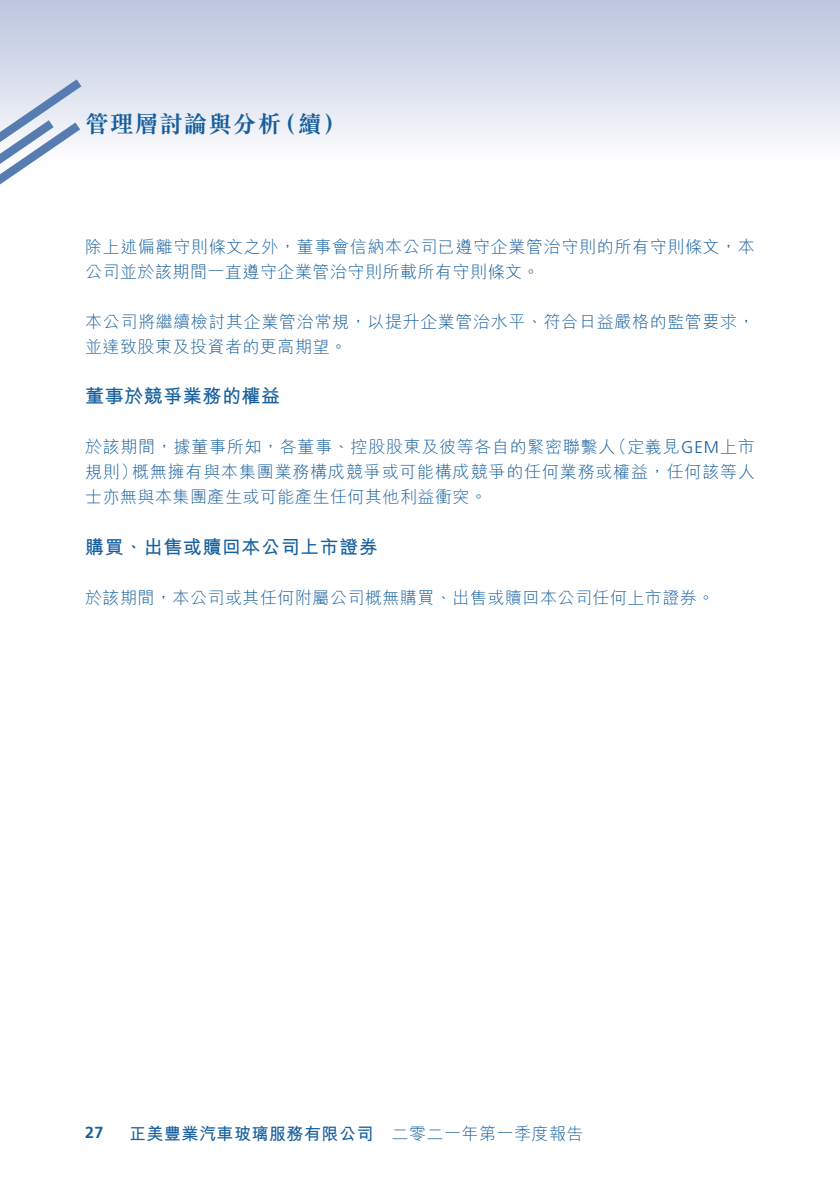
<style>
.page{position:relative;width:840px;height:1191px;background:#fff}
.page>*{position:absolute;margin:0;border:0;box-sizing:border-box;transform-origin:0 0}
.t1{font:700 24px "M Sung HK";letter-spacing:.025em;color:#175f9d}
.t2{font:700 19px "M Hei HK";letter-spacing:.03em;color:#175f9d}
.t3{font:300 17px/25px "M Hei HK";letter-spacing:.035em;color:#175f9d}
.t4{font:700 17px "M Hei HK";letter-spacing:.03em;color:#175f9d}
.t5{font:700 16px "Frutiger LT Std";color:#175f9d}
.s1{font-family:"Frutiger LT Std"}
.s2{font-weight:300}
</style>
<div class="page">
<div style="left:0;top:0;width:839px;height:170px;background:linear-gradient(to bottom,#bbc5de,#fff)"></div>
<svg style="left:0;top:79px;width:81px;height:106px"></svg>
<h1 class="t1" style="left:85px;top:108px;width:198px">管理層討論與分析</h1>
<h1 class="t1" style="left:273px;top:108px;width:75px">（續(</h1>
<p class="t3" style="left:85px;top:234px;width:671px">除上述偏離守則條文之外，董事會信納本公司已遵守企業管治守則的所有守則條文，本公司並於該期間一直遵守企業管治守則所載所有守則條文。</p>
<p class="t3" style="left:85px;top:309px;width:671px">本公司將繼續檢討其企業管治常規，以提升企業管治水平、符合日益嚴格的監管要求，並達致股東及投資者的更高期望。</p>
<p class="t2" style="left:85px;top:383px;width:196px">董事於競爭業務的權益</p>
<p class="t3" style="left:609px;top:434px;width:146px">（定義見<span class="s1">GEM</span>上市</p>
<p class="t3" style="left:132px;top:434px;width:624px;text-indent:-47px">於該期間，據董事所知，各董事、控股股東及彼等各自的緊密聯繫人<br>概無擁有與本集團業務構成競爭或可能構成競爭的任何業務或權益，任何該等人</p>
<p class="t3" style="left:85px;top:459px;width:403px">規則）<br>士亦無與本集團產生或可能產生任何其他利益衝突。</p>
<p class="t2" style="left:85px;top:533px;width:294px">購買、出售或贖回本公司上市證券</p>
<p class="t3" style="left:85px;top:584px;width:630px">於該期間，本公司或其任何附屬公司概無購買、出售或贖回本公司任何上市證券。</p>
<p class="t5" style="left:85px;top:1123px;width:20px">27</p>
<p class="t4" style="left:129px;top:1121px;width:455px">正美豐業汽車玻璃服務有限公司<span class="s2">　二零二一年第一季度報告</span></p>
</div>
